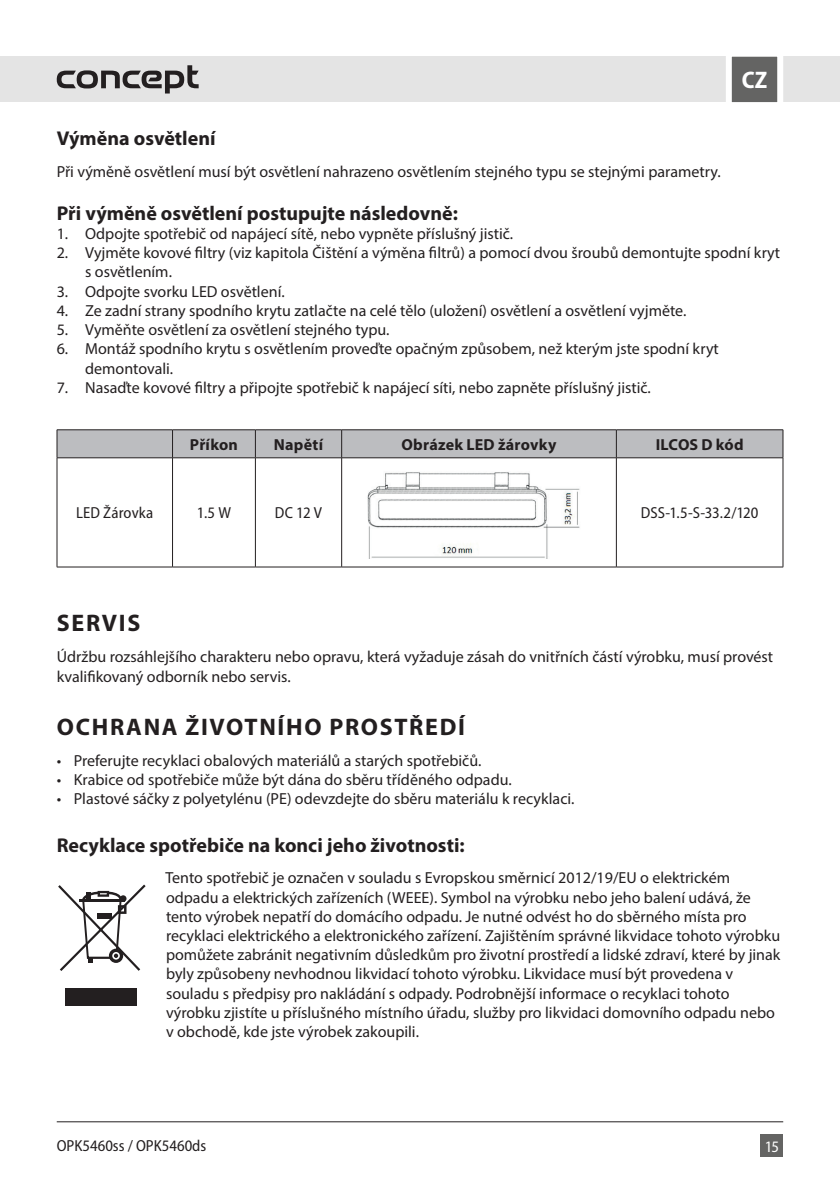
<style>
.page{position:relative;width:840px;height:1191px;background:#fff}
.page>*{position:absolute;margin:0;border:0;box-sizing:border-box;transform-origin:0 0}
.t1{font:700 24px "Myriad Pro";letter-spacing:.07em;color:#231f20}
.t2{font:700 semi-condensed 24px "Myriad Pro";color:#fff}
.t3{font:700 20px "Myriad Pro";color:#231f20}
.t4{font:16px/19.2px "Myriad Pro";color:#231f20}
.t5{font:semi-condensed 16px "Myriad Pro";color:#231f20}
.t6{font:700 16px "Myriad Pro";letter-spacing:.015em;color:#231f20}
.t7{font:semi-condensed 16px "Myriad Pro";color:#fff}
</style>
<div class="page">
<hr style="left:57px;top:429px;width:115px;height:1px;background:#231f20">
<hr style="left:57px;top:458px;width:1px;height:109px;background:#231f20">
<hr style="left:57px;top:566px;width:115px;height:1px;background:#231f20">
<hr style="left:172px;top:429px;width:83px;height:1px;background:#231f20">
<hr style="left:255px;top:429px;width:86px;height:1px;background:#231f20">
<hr style="left:341px;top:429px;width:275px;height:1px;background:#231f20">
<hr style="left:616px;top:429px;width:166px;height:1px;background:#231f20">
<div style="left:57px;top:430px;width:726px;height:28px;background:#bcbdc0"></div>
<hr style="left:172px;top:457px;width:83px;height:1px;background:#231f20">
<hr style="left:172px;top:458px;width:1px;height:109px;background:#231f20">
<hr style="left:255px;top:457px;width:86px;height:1px;background:#231f20">
<hr style="left:255px;top:458px;width:1px;height:109px;background:#231f20">
<hr style="left:341px;top:457px;width:275px;height:1px;background:#231f20">
<hr style="left:341px;top:458px;width:1px;height:109px;background:#231f20">
<hr style="left:616px;top:457px;width:166px;height:1px;background:#231f20">
<hr style="left:615px;top:458px;width:1px;height:109px;background:#231f20">
<hr style="left:782px;top:458px;width:1px;height:109px;background:#231f20">
<hr style="left:172px;top:566px;width:83px;height:1px;background:#231f20">
<hr style="left:255px;top:566px;width:86px;height:1px;background:#231f20">
<hr style="left:341px;top:566px;width:275px;height:1px;background:#231f20">
<hr style="left:616px;top:566px;width:166px;height:1px;background:#231f20">
<div style="left:66px;top:988px;width:71px;height:17px;background:#231f20"></div>
<svg style="left:58px;top:884px;width:88px;height:87px"></svg>
<div style="left:98px;top:891px;width:11px;height:5px;border:2px solid #231f20"></div>
<img style="left:367px;top:472px;width:213px;height:87px">
<div style="left:0;top:57px;width:839px;height:45px;background:#e4e4e4"></div>
<div style="left:760px;top:1134px;width:22px;height:23px;background:#646463"></div>
<svg style="left:722px;top:56px;width:63px;height:47px;background:#909090"></svg>
<hr style="left:57px;top:1121px;width:725px;height:1px;background:#231f20">
<svg style="left:57px;top:65px;width:141px;height:28px"></svg>
<h1 class="t2" style="left:741px;top:67px;width:27px">CZ</h1>
<p class="t3" style="left:57px;top:126px;width:160px">Výměna osvětlení</p>
<p class="t4" style="left:57px;top:161px;width:665px">Při výměně osvětlení musí být osvětlení nahrazeno osvětlením stejného typu se stejnými parametry.</p>
<p class="t3" style="left:57px;top:200px;width:402px">Při výměně osvětlení postupujte následovně:</p>
<p class="t4" style="left:57px;top:224px;width:458px">1. Odpojte spotřebič od napájecí sítě, nebo vypněte příslušný jistič.</p>
<p class="t4" style="left:85px;top:243px;width:696px;text-indent:-28px">2. Vyjměte kovové filtry (viz kapitola Čištění a výměna filtrů) a pomocí dvou šroubů demontujte spodní kryt s osvětlením.</p>
<p class="t4" style="left:57px;top:281px;width:229px">3. Odpojte svorku LED osvětlení.</p>
<p class="t4" style="left:57px;top:301px;width:630px">4. Ze zadní strany spodního krytu zatlačte na celé tělo (uložení) osvětlení a osvětlení vyjměte.</p>
<p class="t4" style="left:57px;top:320px;width:334px">5. Vyměňte osvětlení za osvětlení stejného typu.</p>
<p class="t4" style="left:85px;top:339px;width:635px;text-indent:-28px">6. Montáž spodního krytu s osvětlením proveďte opačným způsobem, než kterým jste spodní kryt demontovali.</p>
<p class="t4" style="left:57px;top:377px;width:595px">7. Nasaďte kovové filtry a připojte spotřebič k napájecí síti, nebo zapněte příslušný jistič.</p>
<p class="t6" style="left:190px;top:434px;width:49px">Příkon</p>
<p class="t6" style="left:274px;top:434px;width:51px">Napětí</p>
<p class="t6" style="left:401px;top:434px;width:156px">Obrázek LED žárovky</p>
<p class="t6" style="left:655px;top:434px;width:89px">ILCOS D kód</p>
<p class="t5" style="left:76px;top:504px;width:79px">LED Žárovka</p>
<p class="t5" style="left:197px;top:504px;width:36px">1.5 W</p>
<p class="t5" style="left:275px;top:504px;width:49px">DC 12 V</p>
<p class="t5" style="left:640px;top:504px;width:119px">DSS-1.5-S-33.2/120</p>
<h1 class="t1" style="left:57px;top:607px;width:85px">SERVIS</h1>
<p class="t4" style="left:57px;top:647px;width:717px">Údržbu rozsáhlejšího charakteru nebo opravu, která vyžaduje zásah do vnitřních částí výrobku, musí provést kvalifikovaný odborník nebo servis.</p>
<h1 class="t1" style="left:57px;top:711px;width:409px">OCHRANA ŽIVOTNÍHO PROSTŘEDÍ</h1>
<p class="t4" style="left:57px;top:750px;width:426px">• Preferujte recyklaci obalových materiálů a starých spotřebičů.</p>
<p class="t4" style="left:57px;top:769px;width:456px">• Krabice od spotřebiče může být dána do sběru tříděného odpadu.</p>
<p class="t4" style="left:57px;top:789px;width:519px">• Plastové sáčky z polyetylénu (PE) odevzdejte do sběru materiálu k recyklaci.</p>
<p class="t3" style="left:57px;top:832px;width:409px">Recyklace spotřebiče na konci jeho životnosti:</p>
<p class="t4" style="left:165px;top:868px;width:616px">Tento spotřebič je označen v souladu s Evropskou směrnicí 2012/19/EU o elektrickém odpadu a elektrických zařízeních (WEEE). Symbol na výrobku nebo jeho balení udává, že tento výrobek nepatří do domácího odpadu. Je nutné odvést ho do sběrného místa pro recyklaci elektrického a elektronického zařízení. Zajištěním správné likvidace tohoto výrobku pomůžete zabránit negativním důsledkům pro životní prostředí a lidské zdraví, které by jinak byly způsobeny nevhodnou likvidací tohoto výrobku. Likvidace musí být provedena v souladu s předpisy pro nakládání s odpady. Podrobnější informace o recyklaci tohoto výrobku zjistíte u příslušného místního úřadu, služby pro likvidaci domovního odpadu nebo v obchodě, kde jste výrobek zakoupili.</p>
<p class="t5" style="left:57px;top:1136px;width:151px">OPK5460ss / OPK5460ds</p>
<p class="t7" style="left:764px;top:1138px;width:16px">15</p>
</div>
